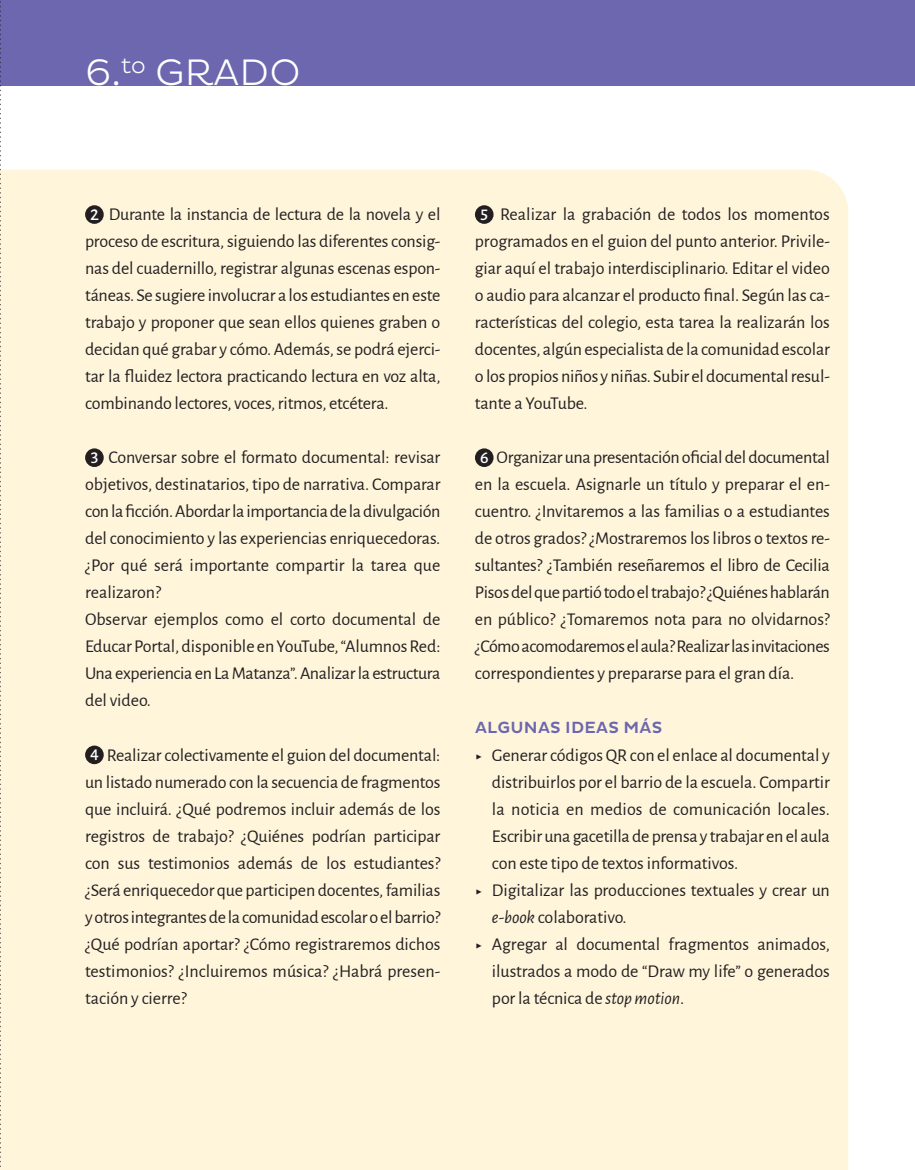
<style>
.page{position:relative;width:915px;height:1170px;background:#fff}
.page>*{position:absolute;margin:0;border:0;box-sizing:border-box;transform-origin:0 0}
.t1{font:300 37.5px "Pluto";color:#fff}
.t2{font:18px/27px "Alegreya Sans";letter-spacing:-.005em;color:#231f20;text-align:justify}
.t3{font:500 16.5px "Pluto";letter-spacing:.015em;color:#6c67ae}
.s1{font-weight:500;color:#fff}
.s2{font-style:italic}
</style>
<div class="page">
<div style="left:0;top:0;width:914px;height:85px;background:#6c67ae"></div>
<div style="left:1px;top:170px;width:847px;height:999px;background:#fef5db"></div>
<div style="left:85px;top:205px;width:19px;height:19px;background:#231f20;border-radius:50%"></div>
<div style="left:85px;top:448px;width:19px;height:19px;background:#231f20;border-radius:50%"></div>
<div style="left:85px;top:745px;width:19px;height:19px;background:#231f20;border-radius:50%"></div>
<div style="left:475px;top:205px;width:18px;height:19px;background:#231f20;border-radius:50%"></div>
<div style="left:475px;top:448px;width:18px;height:19px;background:#231f20;border-radius:50%"></div>
<svg style="left:0;top:1px;width:1px;height:1169px"></svg>
<h1 class="t1" style="left:85px;top:51px;width:217px">6.<sup>to</sup> GRADO</h1>
<p class="t2" style="left:85px;top:200px;width:357px"><span class="s1">2</span> Durante la instancia de lectura de la novela y el proceso de escritura, siguiendo las diferentes consig&shy;nas del cuadernillo, registrar algunas escenas espon&shy;táneas. Se sugiere involucrar a los estudiantes en este trabajo y proponer que sean ellos quienes graben o decidan qué grabar y cómo. Además, se podrá ejerci&shy;tar la fluidez lectora practicando lectura en voz alta, combinando lectores, voces, ritmos, etcétera.</p>
<p class="t2" style="left:85px;top:443px;width:357px;text-align:left;text-indent:6px"><span class="s1">3</span> Conversar sobre el formato documental: revisar objetivos, destinatarios, tipo de narrativa. Comparar con la ficción. Abordar la importancia de la divulgación del conocimiento y las experiencias enriquecedoras. ¿Por qué será importante compartir la tarea que realizaron?<br>Observar ejemplos como el corto documental de Educar Portal, disponible en YouTube, “Alumnos Red:<br>Una experiencia en La Matanza”. Analizar la estructura del video.</p>
<p class="t2" style="left:85px;top:740px;width:357px"><span class="s1">4</span> Realizar colectivamente el guion del documental: un listado numerado con la secuencia de fragmentos que incluirá. ¿Qué podremos incluir además de los registros de trabajo? ¿Quiénes podrían participar con sus testimonios además de los estudiantes? ¿Será enriquecedor que participen docentes, familias y otros integrantes de la comunidad escolar o el barrio? ¿Qué podrían aportar? ¿Cómo registraremos dichos testimonios? ¿Incluiremos música? ¿Habrá presen&shy;tación y cierre?</p>
<p class="t2" style="left:475px;top:200px;width:356px;text-indent:6px"><span class="s1">5</span> Realizar la grabación de todos los momentos programados en el guion del punto anterior. Privile&shy;giar aquí el trabajo interdisciplinario. Editar el video o audio para alcanzar el producto final. Según las ca&shy;racterísticas del colegio, esta tarea la realizarán los docentes, algún especialista de la comunidad escolar o los propios niños y niñas. Subir el documental resul&shy;tante a YouTube.</p>
<p class="t2" style="left:475px;top:443px;width:356px"><span class="s1">6</span> Organizar una presentación oficial del documental en la escuela. Asignarle un título y preparar el en&shy;cuentro. ¿Invitaremos a las familias o a estudiantes de otros grados? ¿Mostraremos los libros o textos re&shy;sultantes? ¿También reseñaremos el libro de Cecilia Pisos del que partió todo el trabajo? ¿Quiénes hablarán en público? ¿Tomaremos nota para no olvidarnos? ¿Cómo acomodaremos el aula? Realizar las invitaciones correspondientes y prepararse para el gran día.</p>
<p class="t3" style="left:475px;top:718px;width:189px">ALGUNAS IDEAS MÁS</p>
<p class="t2" style="left:475px;top:740px;width:356px">▶ Generar códigos QR con el enlace al documental y</p>
<p class="t2" style="left:492px;top:767px;width:339px">distribuirlos por el barrio de la escuela. Compartir</p>
<p class="t2" style="left:492px;top:794px;width:339px">la noticia en medios de comunicación locales.</p>
<p class="t2" style="left:492px;top:821px;width:339px">Escribir una gacetilla de prensa y trabajar en el aula</p>
<p class="t2" style="left:492px;top:848px;width:248px">con este tipo de textos informativos.</p>
<p class="t2" style="left:475px;top:875px;width:356px">▶ Digitalizar las producciones textuales y crear un</p>
<p class="t2" style="left:492px;top:902px;width:136px"><span class="s2">e-book</span> colaborativo.</p>
<p class="t2" style="left:475px;top:929px;width:356px">▶ Agregar al documental fragmentos animados,</p>
<p class="t2" style="left:492px;top:956px;width:339px">ilustrados a modo de “Draw my life” o generados</p>
<p class="t2" style="left:492px;top:983px;width:194px">por la técnica de <span class="s2">stop motion</span>.</p>
</div>
